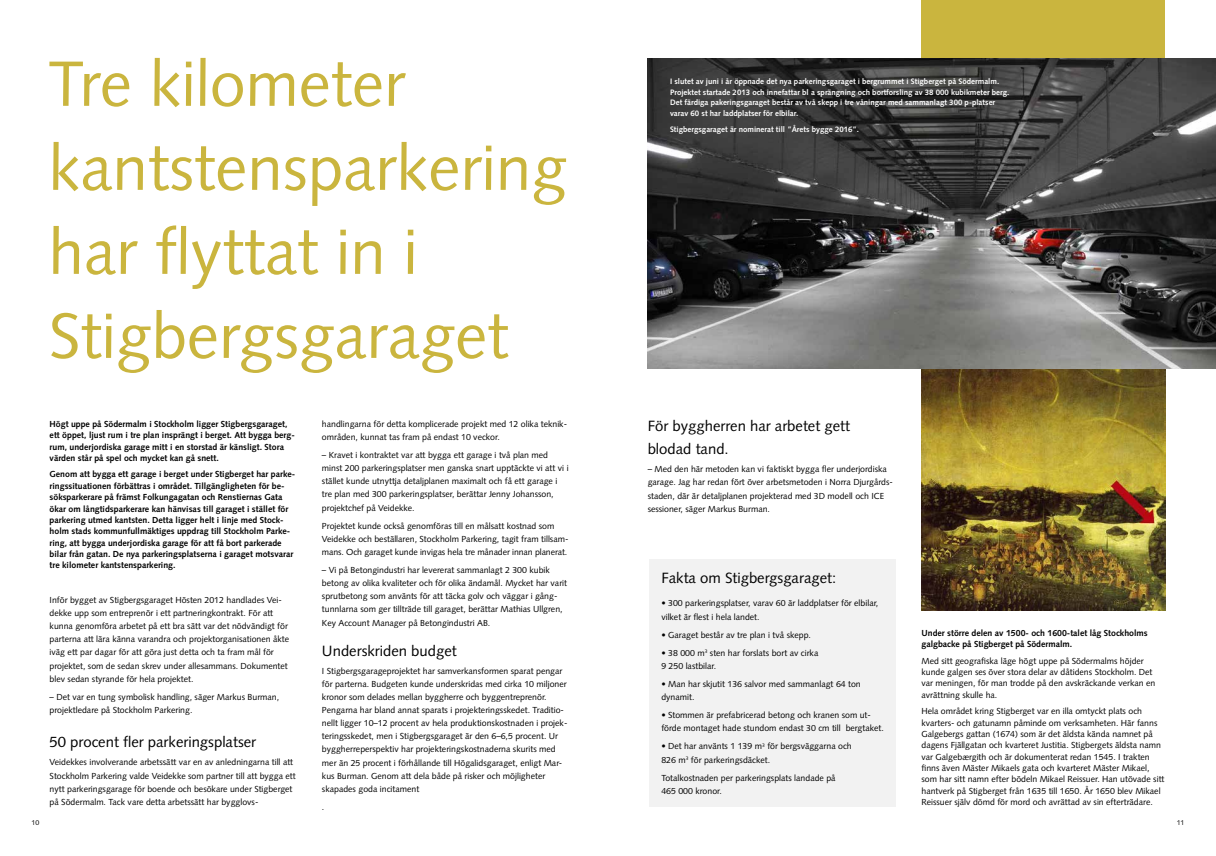
<style>
.page{position:relative;width:1216px;height:856px;background:#fff}
.page>*{position:absolute;margin:0;border:0;box-sizing:border-box;transform-origin:0 0}
.t1{font:63.88px/84px "Syntax";color:#cab53e}
.t2{font:14.88px/22.8px "Syntax";color:#000}
.t3{font:8.75px/13.1px "Syntax";color:#000}
.t4{font:700 8.75px/11.4px "Syntax";color:#000}
.t5{font:700 7.88px/10.5px "Syntax";color:#fff}
.t6{font:7px "Syntax";color:#000}
</style>
<div class="page">
<div style="left:649px;top:559px;width:246px;height:248px;background:#f2f2f2"></div>
<div style="left:921px;top:0;width:244px;height:399px;background:#cab53e"></div>
<img style="left:921px;top:368px;width:243px;height:243px">
<img style="left:647px;top:58px;width:568px;height:310px">
<h1 class="t1" style="left:48px;top:42px;width:520px">Tre kilometer kantstensparkering har flyttat in i<br>Stigbergsgaraget</h1>
<p class="t4" style="left:50px;top:418px;width:247px">Högt uppe på Södermalm i Stockholm ligger Stigbergsgaraget, ett öppet, ljust rum i tre plan insprängt i berget. Att bygga berg&shy;rum, underjordiska garage mitt i en storstad är känsligt. Stora värden står på spel och mycket kan gå snett.</p>
<p class="t4" style="left:50px;top:469px;width:247px">Genom att bygga ett garage i berget under Stigberget har parke&shy;ringssituationen förbättras i området. Tillgängligheten för be&shy;söksparkerare på främst Folkungagatan och Renstiernas Gata ökar om långtidsparkerare kan hänvisas till garaget i stället för parkering utmed kantsten. Detta ligger helt i linje med Stock&shy;holm stads kommunfullmäktiges uppdrag till Stockholm Parke&shy;ring, att bygga underjordiska garage för att få bort parkerade bilar från gatan. De nya parkeringsplatserna i garaget motsvarar tre kilometer kantstensparkering.</p>
<p class="t3" style="left:50px;top:593px;width:241px">Inför bygget av Stigbergsgaraget Hösten 2012 handlades Vei&shy;dekke upp som entreprenör i ett partneringkontrakt. För att kunna genomföra arbetet på ett bra sätt var det nödvändigt för parterna att lära känna varandra och projektorganisationen åkte iväg ett par dagar för att göra just detta och ta fram mål för projektet, som de sedan skrev under allesammans. Dokumentet blev sedan styrande för hela projektet.</p>
<p class="t3" style="left:50px;top:690px;width:231px">– Det var en tung symbolisk handling, säger Markus Burman, projektledare på Stockholm Parkering.</p>
<h2 class="t2" style="left:50px;top:731px;width:208px">50 procent fler parkeringsplatser</h2>
<p class="t3" style="left:50px;top:756px;width:247px">Veidekkes involverande arbetssätt var en av anledningarna till att Stockholm Parkering valde Veidekke som partner till att bygga ett nytt parkeringsgarage för boende och besökare under Stigberget på Södermalm. Tack vare detta arbetssätt har bygglovs-</p>
<p class="t3" style="left:322px;top:417px;width:246px">handlingarna för detta komplicerade projekt med 12 olika teknik&shy;områden, kunnat tas fram på endast 10 veckor.</p>
<p class="t3" style="left:322px;top:448px;width:248px">– Kravet i kontraktet var att bygga ett garage i två plan med minst 200 parkeringsplatser men ganska snart upptäckte vi att vi i stället kunde utnyttja detaljplanen maximalt och få ett garage i tre plan med 300 parkeringsplatser, berättar Jenny Johansson, projektchef på Veidekke.</p>
<p class="t3" style="left:322px;top:519px;width:248px">Projektet kunde också genomföras till en målsatt kostnad som<br>Veidekke och beställaren, Stockholm Parkering, tagit fram tillsam&shy;mans. Och garaget kunde invigas hela tre månader innan planerat.</p>
<p class="t3" style="left:322px;top:563px;width:247px">– Vi på Betongindustri har levererat sammanlagt 2 300 kubik betong av olika kvaliteter och för olika ändamål. Mycket har varit sprutbetong som använts för att täcka golv och väggar i gång&shy;tunnlarna som ger tillträde till garaget, berättar Mathias Ullgren, Key Account Manager på Betongindustri AB.</p>
<h2 class="t2" style="left:322px;top:639px;width:136px">Underskriden budget</h2>
<p class="t3" style="left:322px;top:664px;width:247px">I Stigbergsgarageprojektet har samverkansformen sparat pengar för parterna. Budgeten kunde underskridas med cirka 10 miljoner kronor som delades mellan byggherre och byggentreprenör.<br>Pengarna har bland annat sparats i projekteringsskedet. Traditio&shy;nellt ligger 10–12 procent av hela produktionskostnaden i projek&shy;teringsskedet, men i Stigbergsgaraget är den 6–6,5 procent. Ur byggherreperspektiv har projekteringskostnaderna skurits med mer än 25 procent i förhållande till Högalidsgaraget, enligt Mar&shy;kus Burman. Genom att dela både på risker och möjligheter skapades goda incitament</p>
<p class="t3" style="left:322px;top:800px;width:4px">.</p>
<p class="t5" style="left:670px;top:77px;width:341px">I slutet av juni i år öppnade det nya parkeringsgaraget i bergrummet i Stigberget på Södermalm.<br>Projektet startade 2013 och innefattar bl a sprängning och bortforsling av 38 000 kubikmeter berg.<br>Det färdiga pakeringsgaraget består av två skepp i tre våningar med sammanlagt 300 p-platser varav 60 st har laddplatser för elbilar.</p>
<p class="t5" style="left:670px;top:124px;width:191px">Stigbergsgaraget är nominerat till ”Årets bygge 2016”.</p>
<h2 class="t2" style="left:647px;top:415px;width:204px">För byggherren har arbetet gett blodad tand.</h2>
<p class="t3" style="left:647px;top:463px;width:247px">– Med den här metoden kan vi faktiskt bygga fler underjordiska garage. Jag har redan fört över arbetsmetoden i Norra Djurgårds&shy;staden, där är detaljplanen projekterad med 3D modell och ICE sessioner, säger Markus Burman.</p>
<h2 class="t2" style="left:661px;top:567px;width:176px">Fakta om Stigbergsgaraget:</h2>
<p class="t3" style="left:661px;top:597px;width:218px">• 300 parkeringsplatser, varav 60 är laddplatser för elbilar, vilket är flest i hela landet.</p>
<p class="t3" style="left:661px;top:628px;width:151px">• Garaget består av tre plan i två skepp.</p>
<p class="t3" style="left:661px;top:646px;width:158px">• 38 000 m<sup>3</sup> sten har forslats bort av cirka<br>9 250 lastbilar.</p>
<p class="t3" style="left:661px;top:677px;width:201px">• Man har skjutit 136 salvor med sammanlagt 64 ton dynamit.</p>
<p class="t3" style="left:661px;top:708px;width:224px">• Stommen är prefabricerad betong och kranen som ut&shy;förde montaget hade stundom endast 30 cm till bergtaket.</p>
<p class="t3" style="left:661px;top:740px;width:192px">• Det har använts 1 139 m<sup>3</sup> för bergsväggarna och<br>826 m<sup>3</sup> för parkeringsdäcket.</p>
<p class="t3" style="left:661px;top:771px;width:176px">Totalkostnaden per parkeringsplats landade på<br>465 000 kronor.</p>
<p class="t4" style="left:921px;top:627px;width:228px">Under större delen av 1500- och 1600-talet låg Stockholms galgbacke på Stigberget på Södermalm.</p>
<p class="t3" style="left:921px;top:655px;width:235px;line-height:11.4px">Med sitt geografiska läge högt uppe på Södermalms höjder kunde galgen ses över stora delar av dåtidens Stockholm. Det var meningen, för man trodde på den avskräckande verkan en avrättning skulle ha.</p>
<p class="t3" style="left:921px;top:705px;width:244px;line-height:11.4px">Hela området kring Stigberget var en illa omtyckt plats och kvarters- och gatunamn påminde om verksamheten. Här fanns Galgebergs gattan (1674) som är det äldsta kända namnet på dagens Fjällgatan och kvarteret Justitia. Stigbergets äldsta namn var Galgebærgith och är dokumenterat redan 1545. I trakten finns även Mäster Mikaels gata och kvarteret Mäster Mikael, som har sitt namn efter bödeln Mikael Reissuer. Han utövade sitt hantverk på Stigberget från 1635 till 1650. År 1650 blev Mikael Reissuer själv dömd för mord och avrättad av sin efterträdare.</p>
<p class="t6" style="left:32px;top:818px;width:9px">10</p>
<p class="t6" style="left:1176px;top:818px;width:9px">11</p>
</div>
